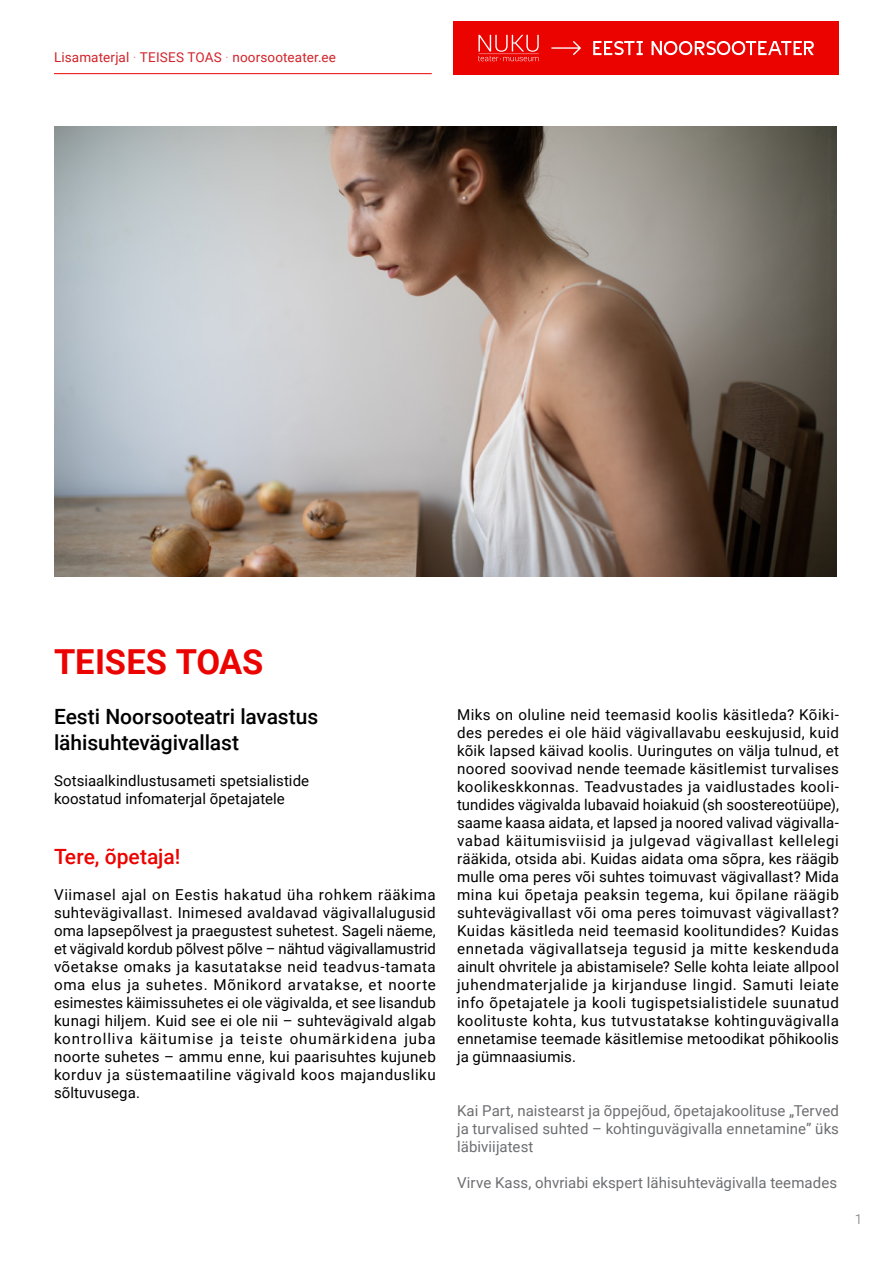
<style>
.page{position:relative;width:893px;height:1263px;background:#fff}
.page>*{position:absolute;margin:0;border:0;box-sizing:border-box;transform-origin:0 0}
.t1{font:700 34.5px "Roboto";letter-spacing:-.005em;color:#eb0300}
.t2{font:500 21px/25.2px "Roboto";letter-spacing:-.005em;color:#000}
.t3{font:500 21px "Roboto";color:#eb0300}
.t4{font:15px/18px "Roboto";letter-spacing:.01em;color:#000;text-align:justify}
.t5{font:15px/18px "Roboto";letter-spacing:.005em;color:#6d6e71;text-align:justify}
.t6{font:13.5px "Roboto";letter-spacing:.01em;color:#d2232a}
.t7{font:300 13.5px "Roboto";color:#6d6e71}
.s1{font-family:"Amatic SC";font-weight:700}
</style>
<div class="page">
<hr style="left:54px;top:73px;width:378px;height:1px;background:#eb0300">
<div style="left:453px;top:21px;width:386px;height:54px;background:#eb0300"></div>
<svg style="left:478px;top:35px;width:336px;height:26px"></svg>
<img style="left:54px;top:126px;width:783px;height:450px">
<p class="t6" style="left:54px;top:48px;width:284px">Lisamaterjal <span class="s1">·</span> TEISES TOAS <span class="s1">·</span> noorsooteater.ee</p>
<h1 class="t1" style="left:54px;top:637px;width:211px">TEISES TOAS</h1>
<h2 class="t2" style="left:54px;top:703px;width:266px">Eesti Noorsooteatri lavastus lähisuhtevägivallast</h2>
<p class="t4" style="left:54px;top:771px;width:257px">Sotsiaalkindlustusameti spetsialistide koostatud infomaterjal õpetajatele</p>
<h2 class="t3" style="left:54px;top:842px;width:128px">Tere, õpetaja!</h2>
<p class="t4" style="left:54px;top:885px;width:383px">Viimasel ajal on Eestis hakatud üha rohkem rääkima suhtevägivallast. Inimesed avaldavad vägivallalugusid oma lapsepõlvest ja praegustest suhetest. Sageli näeme, et vägivald kordub põlvest põlve – nähtud vägivallamustrid võetakse omaks ja kasutatakse neid teadvus-tamata oma elus ja suhetes. Mõnikord arvatakse, et noorte esimestes käimissuhetes ei ole vägivalda, et see lisandub kunagi hiljem. Kuid see ei ole nii – suhtevägivald algab kontrolliva käitumise ja teiste ohumärkidena juba noorte suhetes – ammu enne, kui paarisuhtes kujuneb korduv ja süstemaatiline vägivald koos majandusliku sõltuvusega.</p>
<p class="t4" style="left:457px;top:705px;width:383px">Miks on oluline neid teemasid koolis käsitleda? Kõiki&shy;des peredes ei ole häid vägivallavabu eeskujusid, kuid kõik lapsed käivad koolis. Uuringutes on välja tulnud, et noored soovivad nende teemade käsitlemist turvalises koolikeskkonnas. Teadvustades ja vaidlustades kooli&shy;tundides vägivalda lubavaid hoiakuid (sh soostereotüüpe), saame kaasa aidata, et lapsed ja noored valivad vägivalla&shy;vabad käitumisviisid ja julgevad vägivallast kellelegi rääkida, otsida abi. Kuidas aidata oma sõpra, kes räägib mulle oma peres või suhtes toimuvast vägivallast? Mida mina kui õpetaja peaksin tegema, kui õpilane räägib suhtevägivallast või oma peres toimuvast vägivallast?<br>Kuidas käsitleda neid teemasid koolitundides? Kuidas ennetada vägivallatseja tegusid ja mitte keskenduda ainult ohvritele ja abistamisele? Selle kohta leiate allpool juhendmaterjalide ja kirjanduse lingid. Samuti leiate info õpetajatele ja kooli tugispetsialistidele suunatud koolituste kohta, kus tutvustatakse kohtinguvägivalla ennetamise teemade käsitlemise metoodikat põhikoolis ja gümnaasiumis.</p>
<p class="t5" style="left:457px;top:1101px;width:383px">Kai Part, naistearst ja õppejõud, õpetajakoolituse „Terved ja turvalised suhted – kohtinguvägivalla ennetamine” üks läbiviijatest</p>
<p class="t5" style="left:457px;top:1173px;width:382px">Virve Kass, ohvriabi ekspert lähisuhtevägivalla teemades</p>
<p class="t7" style="left:855px;top:1210px;width:9px">1</p>
</div>
